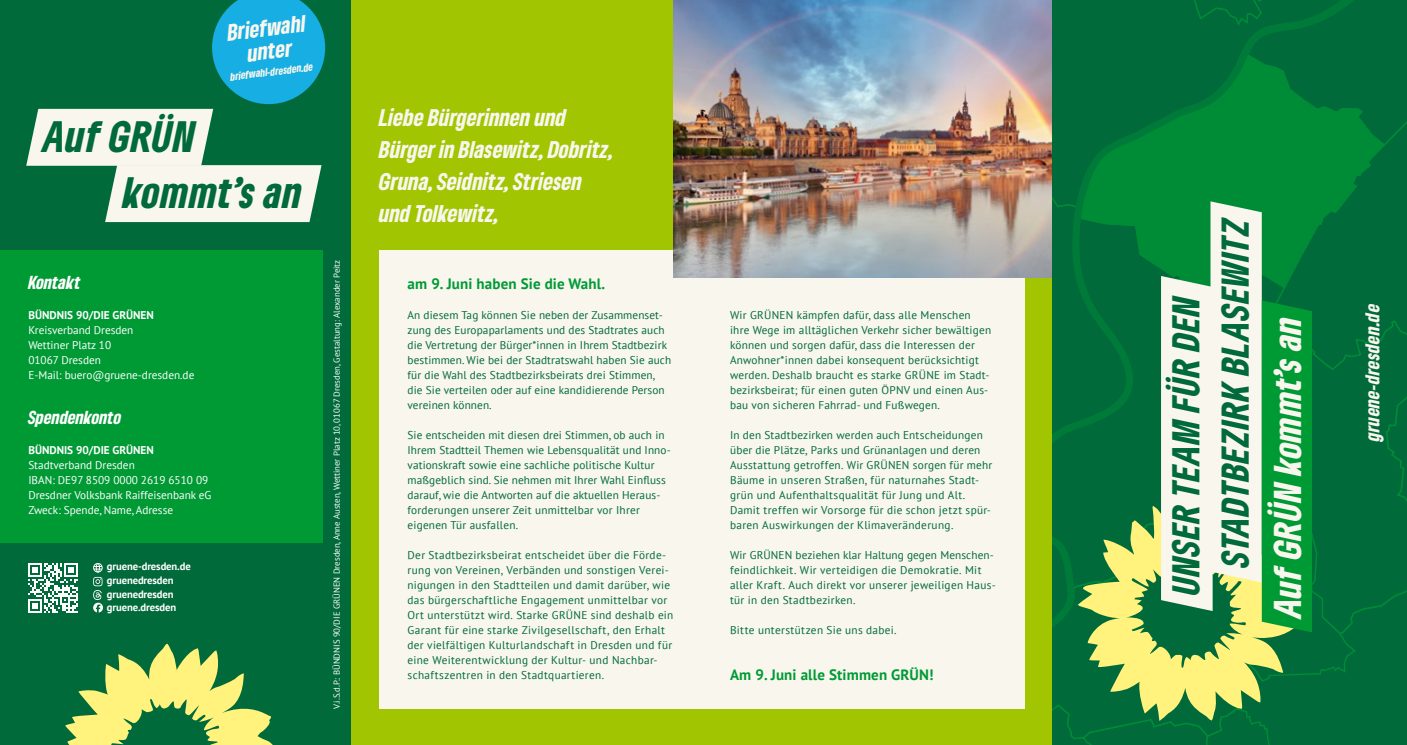
<style>
.page{position:relative;width:1407px;height:745px;background:#fff}
.page>*{position:absolute;margin:0;border:0;box-sizing:border-box;transform-origin:0 0}
.t1{font:italic 900 condensed 41px/56.2px "Gruene Type";letter-spacing:.02em;color:#006a3b}
.t2{font:italic 900 condensed 36.25px "Gruene Type";color:#f8f6ed}
.t3{font:italic 900 condensed 36.12px/49.5px "Gruene Type";color:#006a3b}
.t4{font:italic 900 condensed 22.5px/31.9px "Gruene Type";color:#f8f6ed}
.t5{font:italic 900 condensed 22px/23.1px "Gruene Type";color:#f8f6ed;text-align:center}
.t6{font:italic 900 condensed 20px/32.5px "Gruene Type";color:#f8f6ed}
.t7{font:italic 900 condensed 18.75px "Gruene Type";color:#f8f6ed}
.t8{font:italic 900 condensed 17.5px "Gruene Type";color:#fff}
.t9{font:700 15px "PT Sans";letter-spacing:.01em;color:#009a35}
.t10{font:11.25px/15px "PT Sans";letter-spacing:.02em;color:#006a3b}
.t11{font:11.25px/15px "PT Sans";color:#fff}
.t12{font:700 11.25px "PT Sans";color:#fff}
.t13{font:700 10.62px/13.8px "PT Sans";letter-spacing:-.01em;color:#fff}
.t14{font:italic 900 condensed 10.5px "Gruene Type";color:#f8f6ed}
.t15{font:8.75px "PT Sans";color:#fff}
</style>
<div class="page">
<div style="left:0;top:0;width:351px;height:744px;background:#006a3b"></div>
<svg style="left:65px;top:643px;width:207px;height:101px"></svg>
<svg style="left:26px;top:0;width:299px;height:222px"></svg>
<div style="left:0;top:250px;width:322px;height:292px;background:#009a35"></div>
<div style="left:93px;top:562px;width:10px;height:10px;border:1px solid #fff;border-radius:50%"></div>
<div style="left:96px;top:562px;width:4px;height:10px;border:1px solid #fff;border-radius:50%"></div>
<svg style="left:94px;top:565px;width:8px;height:4px"></svg>
<svg style="left:93px;top:576px;width:10px;height:36px"></svg>
<svg style="left:28px;top:563px;width:50px;height:49px"></svg>
<div style="left:351px;top:0;width:361px;height:744px;background:#a1c500"></div>
<div style="left:379px;top:250px;width:333px;height:458px;background:#f8f6ed"></div>
<img style="left:673px;top:0;width:18px;height:277px">
<div style="left:691px;top:0;width:361px;height:744px;background:#a1c500"></div>
<div style="left:691px;top:250px;width:333px;height:458px;background:#f8f6ed"></div>
<img style="left:691px;top:0;width:361px;height:277px">
<svg style="left:1052px;top:0;width:355px;height:744px;background:#006f3a"></svg>
<svg style="left:1052px;top:167px;width:260px;height:577px;background:#54a26a"></svg>
<h3 class="t5" style="left:226px;top:20px;width:80px;rotate:-7deg">Briefwahl unter</h3>
<p class="t14" style="left:230px;top:70px;width:85px;rotate:-7deg">briefwahl-dresden.de</p>
<h1 class="t1" style="left:123px;top:107px;width:180px;text-indent:-80px">Auf GRÜN kommt’s an</h1>
<h3 class="t8" style="left:28px;top:270px;width:54px">Kontakt</h3>
<p class="t12" style="left:28px;top:307px;width:127px">BÜNDNIS 90/DIE GRÜNEN</p>
<p class="t11" style="left:28px;top:322px;width:167px">Kreisverband Dresden<br>Wettiner Platz 10<br>01067 Dresden<br>E-Mail: buero@gruene-dresden.de</p>
<h3 class="t8" style="left:28px;top:405px;width:95px">Spendenkonto</h3>
<p class="t12" style="left:28px;top:442px;width:127px">BÜNDNIS 90/DIE GRÜNEN</p>
<p class="t11" style="left:28px;top:457px;width:185px">Stadtverband Dresden<br>IBAN: DE97 8509 0000 2619 6510 09<br>Dresdner Volksbank Raiffeisenbank eG<br>Zweck: Spende, Name, Adresse</p>
<p class="t13" style="left:107px;top:558px;width:85px">gruene-dresden.de gruenedresden gruenedresden gruene.dresden</p>
<p class="t15" style="left:331px;top:708px;width:450px;rotate:-90deg">V.i.S.d.P.: BÜNDNIS 90/DIE GRÜNEN Dresden, Anne Austen, Wettiner Platz 10, 01067 Dresden, Gestaltung: Alexander Peitz</p>
<h3 class="t4" style="left:379px;top:101px;width:236px">Liebe Bürgerinnen und<br>Bürger in Blasewitz, Dobritz,<br>Gruna, Seidnitz, Striesen und Tolkewitz,</h3>
<h3 class="t6" style="left:379px;top:100px;width:267px">Liebe Bürgerinnen und Bürger in der<br>Albertstadt, Leipziger Vorstadt,<br>Äußeren Neustadt, Inneren</h3>
<h3 class="t9" style="left:407px;top:273px;width:199px">am 9. Juni haben Sie die Wahl.</h3>
<p class="t10" style="left:407px;top:307px;width:265px">An diesem Tag können Sie neben der Zusammenset&shy;zung des Europaparlaments und des Stadtrates auch die Vertretung der Bürger*innen in Ihrem Stadtbezirk bestimmen. Wie bei der Stadtratswahl haben Sie auch für die Wahl des Stadtbezirksbeirats drei Stimmen, die Sie verteilen oder auf eine kandidierende Person vereinen können.</p>
<p class="t10" style="left:407px;top:427px;width:265px">Sie entscheiden mit diesen drei Stimmen, ob auch in Ihrem Stadtteil Themen wie Lebensqualität und Inno&shy;vationskraft sowie eine sachliche politische Kultur maßgeblich sind. Sie nehmen mit Ihrer Wahl Einfluss darauf, wie die Antworten auf die aktuellen Heraus&shy;forderungen unserer Zeit unmittelbar vor Ihrer eigenen Tür ausfallen.</p>
<p class="t10" style="left:407px;top:547px;width:267px">Der Stadtbezirksbeirat entscheidet über die Förde&shy;rung von Vereinen, Verbänden und sonstigen Verei&shy;nigungen in den Stadtteilen und damit darüber, wie das bürgerschaftliche Engagement unmittelbar vor Ort unterstützt wird. Starke GRÜNE sind deshalb ein Garant für eine starke Zivilgesellschaft, den Erhalt der vielfältigen Kulturlandschaft in Dresden und für eine Weiterentwicklung der Kultur- und Nachbar&shy;schaftszentren in den Stadtquartieren.</p>
<p class="t10" style="left:730px;top:307px;width:263px">Wir GRÜNEN kämpfen dafür, dass alle Menschen ihre Wege im alltäglichen Verkehr sicher bewältigen können und sorgen dafür, dass die Interessen der Anwohner*innen dabei konsequent berücksichtigt werden. Deshalb braucht es starke GRÜNE im Stadt&shy;bezirksbeirat; für einen guten ÖPNV und einen Aus&shy;bau von sicheren Fahrrad- und Fußwegen.</p>
<p class="t10" style="left:730px;top:427px;width:264px">In den Stadtbezirken werden auch Entscheidungen über die Plätze, Parks und Grünanlagen und deren Ausstattung getroffen. Wir GRÜNEN sorgen für mehr Bäume in unseren Straßen, für naturnahes Stadt&shy;grün und Aufenthaltsqualität für Jung und Alt.<br>Damit treffen wir Vorsorge für die schon jetzt spür&shy;baren Auswirkungen der Klimaveränderung.</p>
<p class="t10" style="left:730px;top:547px;width:267px">Wir GRÜNEN beziehen klar Haltung gegen Menschen&shy;feindlichkeit. Wir verteidigen die Demokratie. Mit aller Kraft. Auch direkt vor unserer jeweiligen Haus&shy;tür in den Stadtbezirken.</p>
<p class="t10" style="left:730px;top:622px;width:168px">Bitte unterstützen Sie uns dabei.</p>
<h3 class="t9" style="left:730px;top:663px;width:205px">Am 9. Juni alle Stimmen GRÜN!</h3>
<h3 class="t3" style="left:1160px;top:566px;width:352px;text-indent:-28px;rotate:-90deg">UNSER TEAM FÜR DEN<br>STADTBEZIRK BLASEWITZ</h3>
<h2 class="t2" style="left:1263px;top:617px;width:304px;rotate:-90deg">Auf GRÜN kommt’s an</h2>
<h3 class="t7" style="left:1360px;top:440px;width:139px;rotate:-90deg">gruene-dresden.de</h3>
</div>
